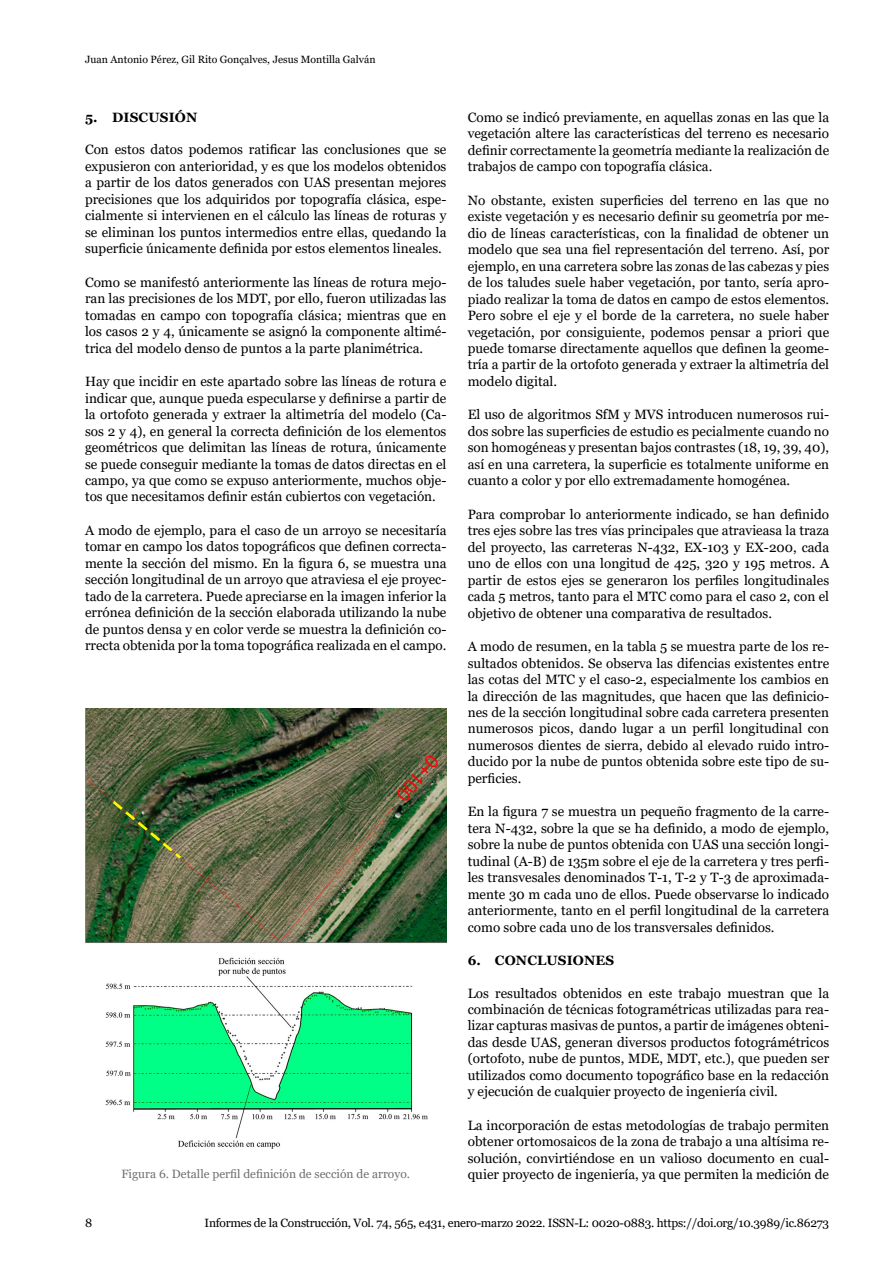
<style>
.page{position:relative;width:893px;height:1263px;background:#fff}
.page>*{position:absolute;margin:0;border:0;box-sizing:border-box;transform-origin:0 0}
.t1{font:13.5px/16.5px "Georgia";color:#000;text-align:justify}
.t2{font:700 13.5px "Georgia";letter-spacing:.01em;color:#000}
.t3{font:12px "Georgia";letter-spacing:-.02em;color:#000}
.t4{font:12px "Georgia";color:#706f6f}
.t5{font:10.5px "Georgia";color:#000}
</style>
<div class="page">
<img style="left:85px;top:708px;width:361px;height:441px">
<p class="t5" style="left:85px;top:53px;width:292px">Juan Antonio Pérez, Gil Rito Gonçalves, Jesus Montilla Galván</p>
<p class="t2" style="left:85px;top:108px;width:114px">5. DISCUSIÓN</p>
<p class="t1" style="left:85px;top:142px;width:363px">Con estos datos podemos ratificar las conclusiones que se expusieron con anterioridad, y es que los modelos obtenidos a partir de los datos generados con UAS presentan mejores precisiones que los adquiridos por topografía clásica, espe&shy;cialmente si intervienen en el cálculo las líneas de roturas y se eliminan los puntos intermedios entre ellas, quedando la superficie únicamente definida por estos elementos lineales.</p>
<p class="t1" style="left:85px;top:274px;width:363px">Como se manifestó anteriormente las líneas de rotura mejo&shy;ran las precisiones de los MDT, por ello, fueron utilizadas las tomadas en campo con topografía clásica; mientras que en los casos 2 y 4, únicamente se asignó la componente altimé&shy;trica del modelo denso de puntos a la parte planimétrica.</p>
<p class="t1" style="left:85px;top:373px;width:363px">Hay que incidir en este apartado sobre las líneas de rotura e indicar que, aunque pueda especularse y definirse a partir de la ortofoto generada y extraer la altimetría del modelo (Ca&shy;sos 2 y 4), en general la correcta definición de los elementos geométricos que delimitan las líneas de rotura, únicamente se puede conseguir mediante la tomas de datos directas en el campo, ya que como se expuso anteriormente, muchos obje&shy;tos que necesitamos definir están cubiertos con vegetación.</p>
<p class="t1" style="left:85px;top:522px;width:363px">A modo de ejemplo, para el caso de un arroyo se necesitaría tomar en campo los datos topográficos que definen correcta&shy;mente la sección del mismo. En la figura 6, se muestra una sección longitudinal de un arroyo que atraviesa el eje proyec&shy;tado de la carretera. Puede apreciarse en la imagen inferior la errónea definición de la sección elaborada utilizando la nube de puntos densa y en color verde se muestra la definición co&shy;rrecta obtenida por la toma topográfica realizada en el campo.</p>
<p class="t1" style="left:468px;top:109px;width:363px">Como se indicó previamente, en aquellas zonas en las que la vegetación altere las características del terreno es necesario definir correctamente la geometría mediante la realización de trabajos de campo con topografía clásica.</p>
<p class="t1" style="left:468px;top:192px;width:363px">No obstante, existen superficies del terreno en las que no existe vegetación y es necesario definir su geometría por me&shy;dio de líneas características, con la finalidad de obtener un modelo que sea una fiel representación del terreno. Así, por ejemplo, en una carretera sobre las zonas de las cabezas y pies de los taludes suele haber vegetación, por tanto, sería apro&shy;piado realizar la toma de datos en campo de estos elementos.<br>Pero sobre el eje y el borde de la carretera, no suele haber vegetación, por consiguiente, podemos pensar a priori que puede tomarse directamente aquellos que definen la geome&shy;tría a partir de la ortofoto generada y extraer la altimetría del modelo digital.</p>
<p class="t1" style="left:468px;top:407px;width:363px">El uso de algoritmos SfM y MVS introducen numerosos rui&shy;dos sobre las superficies de estudio es pecialmente cuando no son homogéneas y presentan bajos contrastes (18, 19, 39, 40), así en una carretera, la superficie es totalmente uniforme en cuanto a color y por ello extremadamente homogénea.</p>
<p class="t1" style="left:468px;top:506px;width:363px">Para comprobar lo anteriormente indicado, se han definido tres ejes sobre las tres vías principales que atravieasa la traza del proyecto, las carreteras N-432, EX-103 y EX-200, cada uno de ellos con una longitud de 425, 320 y 195 metros. A partir de estos ejes se generaron los perfiles longitudinales cada 5 metros, tanto para el MTC como para el caso 2, con el objetivo de obtener una comparativa de resultados.</p>
<p class="t1" style="left:468px;top:638px;width:363px">A modo de resumen, en la tabla 5 se muestra parte de los re&shy;sultados obtenidos. Se observa las difencias existentes entre las cotas del MTC y el caso-2, especialmente los cambios en la dirección de las magnitudes, que hacen que las definicio&shy;nes de la sección longitudinal sobre cada carretera presenten numerosos picos, dando lugar a un perfil longitudinal con numerosos dientes de sierra, debido al elevado ruido intro&shy;ducido por la nube de puntos obtenida sobre este tipo de su&shy;perficies.</p>
<p class="t1" style="left:468px;top:804px;width:363px">En la figura 7 se muestra un pequeño fragmento de la carre&shy;tera N-432, sobre la que se ha definido, a modo de ejemplo, sobre la nube de puntos obtenida con UAS una sección longi&shy;tudinal (A-B) de 135m sobre el eje de la carretera y tres perfi&shy;les transvesales denominados T-1, T-2 y T-3 de aproximada&shy;mente 30 m cada uno de ellos. Puede observarse lo indicado anteriormente, tanto en el perfil longitudinal de la carretera como sobre cada uno de los transversales definidos.</p>
<p class="t2" style="left:468px;top:951px;width:148px">6. CONCLUSIONES</p>
<p class="t1" style="left:468px;top:985px;width:363px">Los resultados obtenidos en este trabajo muestran que la combinación de técnicas fotogramétricas utilizadas para rea&shy;lizar capturas masivas de puntos, a partir de imágenes obteni&shy;das desde UAS, generan diversos productos fotográmétricos (ortofoto, nube de puntos, MDE, MDT, etc.), que pueden ser utilizados como documento topográfico base en la redacción y ejecución de cualquier proyecto de ingeniería civil.</p>
<p class="t1" style="left:468px;top:1117px;width:363px">La incorporación de estas metodologías de trabajo permiten obtener ortomosaicos de la zona de trabajo a una altísima re&shy;solución, convirtiéndose en un valioso documento en cual-</p>
<p class="t4" style="left:121px;top:1166px;width:290px">Figura 6. Detalle perfil definición de sección de arroyo.</p>
<p class="t1" style="left:468px;top:1167px;width:363px">quier proyecto de ingeniería, ya que permiten la medición de</p>
<p class="t3" style="left:85px;top:1215px;width:9px">8</p>
<p class="t3" style="left:205px;top:1215px;width:626px">Informes de la Construcción, Vol. 74, 565, e431, enero-marzo 2022. ISSN-L: 0020-0883. https://doi.org/10.3989/ic.86273</p>
</div>
